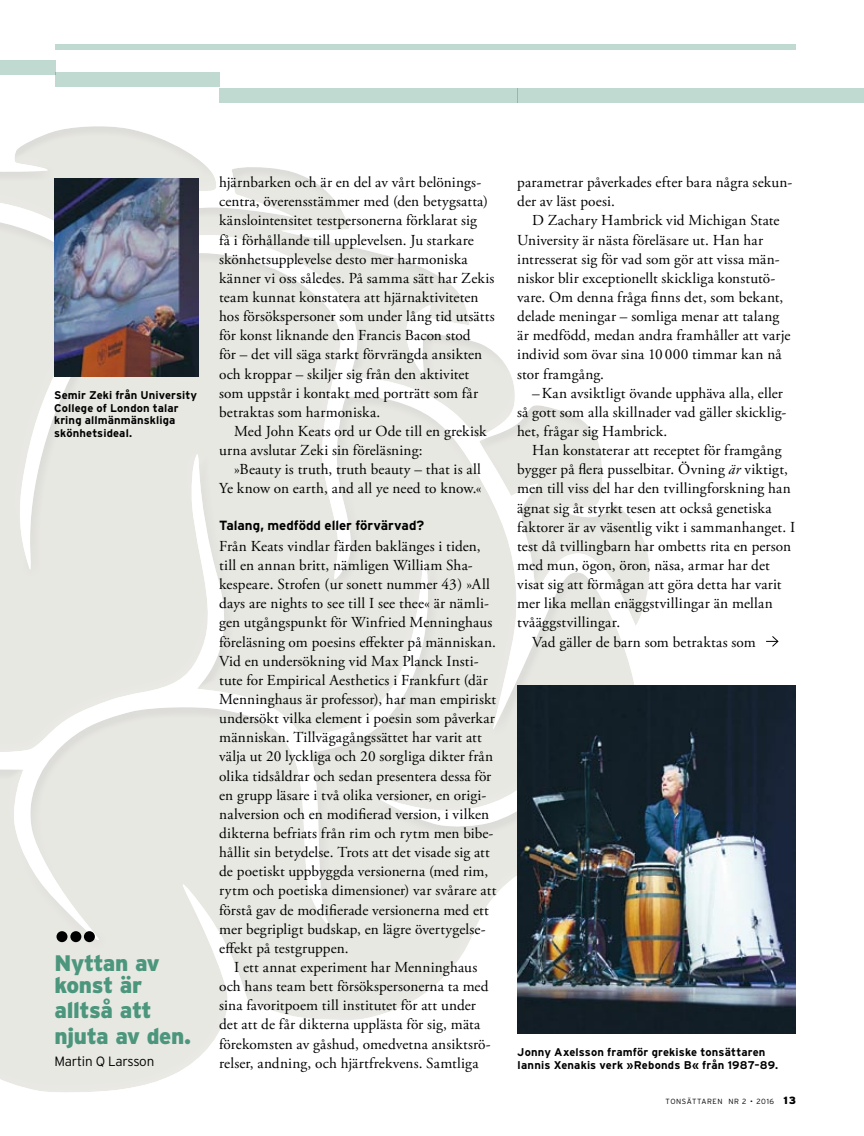
<style>
.page{position:relative;width:864px;height:1136px;background:#fff}
.page>*{position:absolute;margin:0;border:0;box-sizing:border-box;transform-origin:0 0}
.t1{font:900 22.35px/22.4px "Interstate";color:#4b967d}
.t2{font:15.3px/19.2px "Adobe Garamond Pro";letter-spacing:.01em;color:#000}
.t3{font:300 13.5px "Interstate";letter-spacing:-.02em;color:#000}
.t4{font:700 13.35px "Interstate";color:#000}
.t5{font:700 11.25px/12.8px "Interstate";letter-spacing:.01em;color:#000}
.t6{font:300 7.5px "Interstate";letter-spacing:.08em;color:#000}
.s1{font-style:italic}
.s2{font-weight:900;font-size:10.5px}
</style>
<div class="page">
<div style="left:0;top:125px;width:649px;height:967px;background:#000;opacity:.14"></div>
<div style="left:55px;top:45px;width:740px;height:5px;background:#c0dad1"></div>
<div style="left:571px;top:88px;width:224px;height:15px;background:#c0dad1"></div>
<div style="left:795px;top:88px;width:68px;height:15px;background:#c0dad1"></div>
<div style="left:517px;top:88px;width:54px;height:15px;background:#c0dad1"></div>
<div style="left:498px;top:88px;width:19px;height:15px;background:#c0dad1"></div>
<div style="left:200px;top:72px;width:19px;height:15px;background:#c0dad1"></div>
<div style="left:219px;top:88px;width:279px;height:15px;background:#c0dad1"></div>
<div style="left:55px;top:72px;width:145px;height:15px;background:#c0dad1"></div>
<div style="left:0;top:61px;width:55px;height:14px;background:#c0dad1"></div>
<img style="left:517px;top:685px;width:278px;height:348px">
<img style="left:54px;top:178px;width:145px;height:199px">
<div style="left:84px;top:931px;width:11px;height:11px;background:#000;border-radius:50%"></div>
<div style="left:70px;top:931px;width:11px;height:11px;background:#000;border-radius:50%"></div>
<div style="left:56px;top:931px;width:11px;height:11px;background:#000;border-radius:50%"></div>
<svg style="left:766px;top:636px;width:12px;height:11px"></svg>
<p class="t2" style="left:219px;top:173px;width:277px">hjärnbarken och är en del av vårt belönings&shy;centra, överensstämmer med (den betygsatta) känslointensitet testpersonerna förklarat sig<br>få i förhållande till upplevelsen. Ju starkare skönhetsupplevelse desto mer harmoniska känner vi oss således. På samma sätt har Zekis team kunnat konstatera att hjärnaktiviteten hos försökspersoner som under lång tid utsätts för konst liknande den Francis Bacon stod<br>för – det vill säga starkt förvrängda ansikten och kroppar – skiljer sig från den aktivitet som uppstår i kontakt med porträtt som får betraktas som harmoniska.</p>
<p class="t2" style="left:219px;top:422px;width:269px;text-indent:15px">Med John Keats ord ur Ode till en grekisk urna avslutar Zeki sin föreläsning:</p>
<p class="t2" style="left:219px;top:460px;width:264px;text-align:right">»Beauty is truth, truth beauty – that is all<br>Ye know on earth, and all ye need to know.«</p>
<p class="t4" style="left:219px;top:518px;width:206px">Talang, medfödd eller förvärvad?</p>
<p class="t2" style="left:219px;top:537px;width:278px">Från Keats vindlar färden baklänges i tiden, till en annan britt, nämligen William Sha&shy;kespeare. Strofen (ur sonett nummer 43) »All days are nights to see till I see thee« är nämli&shy;gen utgångspunkt för Winfried Menninghaus föreläsning om poesins effekter på människan.<br>Vid en undersökning vid Max Planck Insti&shy;tute for Empirical Aesthetics i Frankfurt (där Menninghaus är professor), har man empiriskt undersökt vilka element i poesin som påverkar människan. Tillvägagångssättet har varit att välja ut 20 lyckliga och 20 sorgliga dikter från olika tidsåldrar och sedan presentera dessa för en grupp läsare i två olika versioner, en origi&shy;nalversion och en modifierad version, i vilken dikterna befriats från rim och rytm men bibe&shy;hållit sin betydelse. Trots att det visade sig att de poetiskt uppbyggda versionerna (med rim, rytm och poetiska dimensioner) var svårare att förstå gav de modifierade versionerna med ett mer begripligt budskap, en lägre övertygelse&shy;effekt på testgruppen.</p>
<p class="t2" style="left:219px;top:957px;width:273px;text-indent:15px">I ett annat experiment har Menninghaus och hans team bett försökspersonerna ta med sina favoritpoem till institutet för att under det att de får dikterna upplästa för sig, mäta förekomsten av gåshud, omedvetna ansiktsrö&shy;relser, andning, och hjärtfrekvens. Samtliga</p>
<p class="t2" style="left:517px;top:173px;width:276px">parametrar påverkades efter bara några sekun&shy;der av läst poesi.</p>
<p class="t2" style="left:517px;top:211px;width:275px;text-indent:15px">D Zachary Hambrick vid Michigan State University är nästa föreläsare ut. Han har intresserat sig för vad som gör att vissa män&shy;niskor blir exceptionellt skickliga konstutö&shy;vare. Om denna fråga finns det, som bekant, delade meningar – somliga menar att talang är medfödd, medan andra framhåller att varje individ som övar sina 10 000 timmar kan nå stor framgång.</p>
<p class="t2" style="left:517px;top:384px;width:270px;text-indent:15px">–Kan avsiktligt övande upphäva alla, eller så gott som alla skillnader vad gäller skicklig&shy;het, frågar sig Hambrick.</p>
<p class="t2" style="left:532px;top:441px;width:251px">Han konstaterar att receptet för framgång</p>
<p class="t2" style="left:517px;top:460px;width:272px">bygger på flera pusselbitar. Övning <span class="s1">är</span> viktigt,</p>
<p class="t2" style="left:517px;top:479px;width:275px">men till viss del har den tvillingforskning han</p>
<p class="t2" style="left:517px;top:498px;width:256px">ägnat sig åt styrkt tesen att också genetiska</p>
<p class="t2" style="left:517px;top:518px;width:279px">faktorer är av väsentlig vikt i sammanhanget. I</p>
<p class="t2" style="left:517px;top:537px;width:275px">test då tvillingbarn har ombetts rita en person</p>
<p class="t2" style="left:517px;top:556px;width:254px">med mun, ögon, öron, näsa, armar har det</p>
<p class="t2" style="left:517px;top:575px;width:266px">visat sig att förmågan att göra detta har varit</p>
<p class="t2" style="left:517px;top:594px;width:257px">mer lika mellan enäggstvillingar än mellan</p>
<p class="t2" style="left:517px;top:613px;width:104px">tvåäggstvillingar.</p>
<p class="t2" style="left:532px;top:632px;width:225px">Vad gäller de barn som betraktas som</p>
<p class="t5" style="left:54px;top:388px;width:144px">Semir Zeki från University<br>College of London talar kring allmänmänskliga skönhetsideal.</p>
<h1 class="t1" style="left:55px;top:951px;width:106px">Nyttan av konst är</h1>
<h1 class="t1" style="left:55px;top:997px;width:138px;line-height:25.3px">alltså att njuta av den.</h1>
<p class="t3" style="left:55px;top:1053px;width:101px">Martin Q Larsson</p>
<p class="t5" style="left:517px;top:1045px;width:262px">Jonny Axelsson framför grekiske tonsättaren<br>Iannis Xenakis verk »Rebonds B« från 1987–89.</p>
<p class="t6" style="left:665px;top:1096px;width:132px">TONSÄTTAREN NR 2 • 2016 <span class="s2">13</span></p>
</div>
